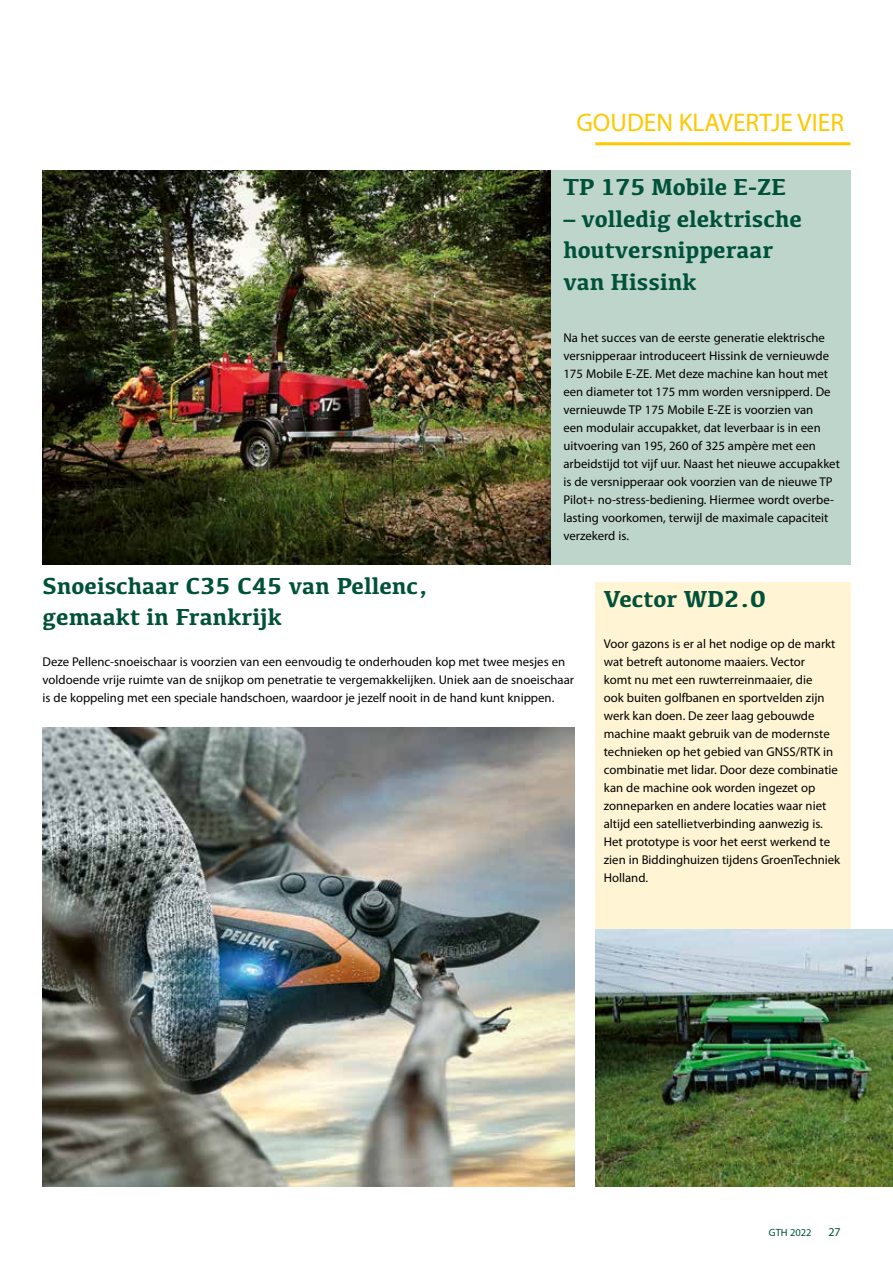
<style>
.page{position:relative;width:893px;height:1263px;background:#fff}
.page>*{position:absolute;margin:0;border:0;box-sizing:border-box;transform-origin:0 0}
.t1{font:25.5px "Myriad Pro";color:#fec800}
.t2{font:700 24px/31.5px "Kefa";color:#005139}
.t3{font:12.75px/18px "Myriad Pro";color:#000}
.t4{font:12px "Myriad Pro";color:#005139}
.t5{font:10.5px "Myriad Pro";color:#005139}
</style>
<div class="page">
<hr style="left:595px;top:142px;width:255px;height:3px;background:#fec800">
<div style="left:44px;top:170px;width:806px;height:394px;background:#bed5cc"></div>
<img style="left:43px;top:170px;width:508px;height:394px">
<img style="left:43px;top:727px;width:531px;height:459px">
<div style="left:595px;top:582px;width:256px;height:604px;background:#fff4d3"></div>
<img style="left:595px;top:930px;width:298px;height:256px">
<h1 class="t1" style="left:576px;top:107px;width:269px">GOUDEN KLAVERTJE VIER</h1>
<h2 class="t2" style="left:563px;top:170px;width:224px">TP 175 Mobile E-ZE</h2>
<h2 class="t2" style="left:563px;top:202px;width:240px">– volledig elektrische houtversnipperaar van Hissink</h2>
<p class="t3" style="left:563px;top:329px;width:278px">Na het succes van de eerste generatie elektrische versnipperaar introduceert Hissink de vernieuwde 175 Mobile E-ZE. Met deze machine kan hout met een diameter tot 175 mm worden versnipperd. De vernieuwde TP 175 Mobile E-ZE is voorzien van<br>een modulair accupakket, dat leverbaar is in een uitvoering van 195, 260 of 325 ampère met een arbeidstijd tot vijf uur. Naast het nieuwe accupakket is de versnipperaar ook voorzien van de nieuwe TP Pilot+ no-stress-bediening. Hiermee wordt overbe&shy;lasting voorkomen, terwijl de maximale capaciteit verzekerd is.</p>
<h2 class="t2" style="left:43px;top:569px;width:388px">Snoeischaar C35 C45 van Pellenc, gemaakt in Frankrijk</h2>
<p class="t3" style="left:43px;top:653px;width:533px">Deze Pellenc-snoeischaar is voorzien van een eenvoudig te onderhouden kop met twee mesjes en voldoende vrije ruimte van de snijkop om penetratie te vergemakkelijken. Uniek aan de snoeischaar is de koppeling met een speciale handschoen, waardoor je jezelf nooit in de hand kunt knippen.</p>
<h2 class="t2" style="left:604px;top:582px;width:163px">Vector WD2.0</h2>
<p class="t3" style="left:604px;top:635px;width:238px">Voor gazons is er al het nodige op de markt wat betreft autonome maaiers. Vector<br>komt nu met een ruwterreinmaaier, die<br>ook buiten golfbanen en sportvelden zijn werk kan doen. De zeer laag gebouwde machine maakt gebruik van de modernste technieken op het gebied van GNSS/RTK in combinatie met lidar. Door deze combinatie kan de machine ook worden ingezet op zonneparken en andere locaties waar niet altijd een satellietverbinding aanwezig is.<br>Het prototype is voor het eerst werkend te zien in Biddinghuizen tijdens GroenTechniek Holland.</p>
<p class="t5" style="left:769px;top:1226px;width:44px">GTH 2022</p>
<p class="t4" style="left:828px;top:1224px;width:14px">27</p>
</div>
